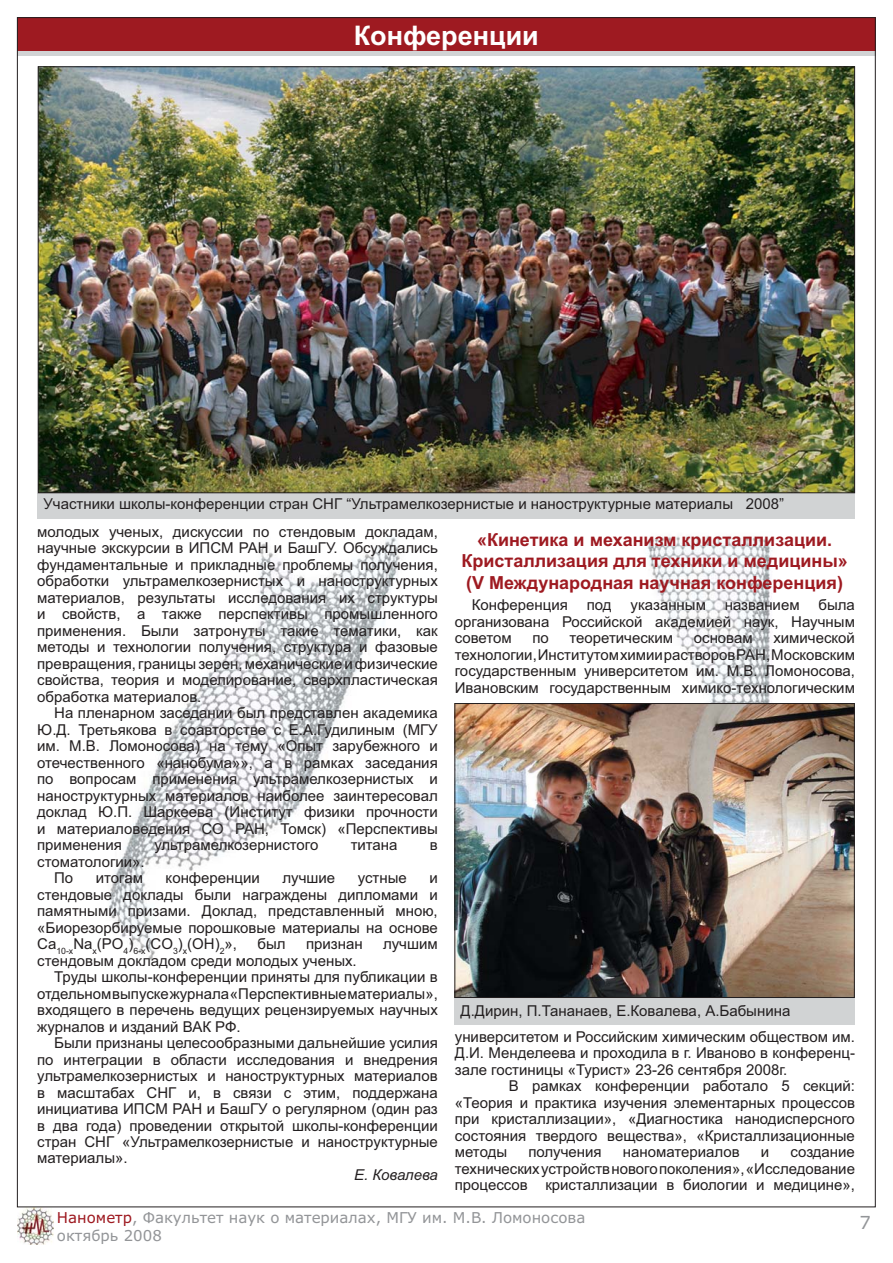
<style>
.page{position:relative;width:893px;height:1263px;background:#fff}
.page>*{position:absolute;margin:0;border:0;box-sizing:border-box;transform-origin:0 0}
.t1{font:700 27px "Arial";color:#fff}
.t2{font:700 18px/21.6px "Arial";color:#9e1a21;text-align:center}
.t3{font:18px "Verdana";color:#939598}
.t4{font:15px/16.5px "Arial";color:#231f20;text-align:justify}
.t5{font:15px/18px "Verdana";color:#939598}
.t6{font:italic 15px "Arial";color:#231f20}
.s1{color:#9e1a21}
</style>
<div class="page">
<img style="left:647px;top:536px;width:125px;height:167px">
<img style="left:109px;top:537px;width:291px;height:423px">
<div style="left:37px;top:493px;width:818px;height:26px;background:#d1d3d4"></div>
<div style="left:454px;top:996px;width:401px;height:29px;background:#d1d3d4"></div>
<img style="left:17px;top:1207px;width:37px;height:38px">
<div style="left:17px;top:17px;width:859px;height:34px;background:#9e1a21"></div>
<div style="left:17px;top:51px;width:859px;height:5px;background:#d1d3d4"></div>
<img style="left:40px;top:68px;width:813px;height:423px">
<img style="left:456px;top:705px;width:397px;height:291px">
<div style="left:454px;top:703px;width:401px;height:295px;border:1px solid #231f20"></div>
<h1 class="t1" style="left:354px;top:20px;width:187px">Конференции</h1>
<p class="t4" style="left:43px;top:497px;width:742px">Участники школы-конференции стран СНГ “Ультрамелкозернистые и наноструктурные материалы 2008”</p>
<p class="t4" style="left:37px;top:525px;width:402px">молодых ученых, дискуссии по стендовым докладам, научные экскурсии в ИПСМ РАН и БашГУ. Обсуждались фундаментальные и прикладные проблемы получения, обработки ультрамелкозернистых и наноструктурных материалов, результаты исследования их структуры и свойств, а также перспективы промышленного применения. Были затронуты такие тематики, как методы и технологии получения, структура и фазовые превращения, границы зерен, механические и физические свойства, теория и моделирование, сверхпластическая обработка материалов.</p>
<p class="t4" style="left:37px;top:706px;width:402px;text-indent:17px">На пленарном заседании был представлен академика Ю.Д. Третьякова в соавторстве с Е.А.Гудилиным (МГУ им. М.В. Ломоносова) на тему «Опыт зарубежного и отечественного «нанобума»», а в рамках заседания по вопросам применения ультрамелкозернистых и наноструктурных материалов наиболее заинтересовал доклад Ю.П. Шаркеева (Институт физики прочности и материаловедения СО РАН, Томск) «Перспективы применения</p>
<p class="t4" style="left:154px;top:838px;width:165px">ультрамелкозернистого</p>
<p class="t4" style="left:351px;top:838px;width:48px">титана</p>
<p class="t4" style="left:430px;top:838px;width:9px">в</p>
<p class="t4" style="left:54px;top:855px;width:92px;text-indent:-17px">стоматологии».<br>По</p>
<p class="t4" style="left:96px;top:871px;width:49px">итогам</p>
<p class="t4" style="left:166px;top:871px;width:96px">конференции</p>
<p class="t4" style="left:282px;top:871px;width:54px">лучшие</p>
<p class="t4" style="left:358px;top:871px;width:51px">устные</p>
<p class="t4" style="left:37px;top:871px;width:402px;text-indent:392px">и стендовые доклады были награждены дипломами и памятными призами. Доклад, представленный мною, «Биорезорбируемые порошковые материалы на основе Ca<sub>10-x</sub>Na<sub>x</sub>(PO<sub>4</sub>)<sub>6-x</sub>(СO<sub>3</sub>)<sub>x</sub>(OH)<sub>2</sub>»,</p>
<p class="t4" style="left:257px;top:937px;width:30px">был</p>
<p class="t4" style="left:306px;top:937px;width:58px">признан</p>
<p class="t4" style="left:383px;top:937px;width:56px">лучшим</p>
<p class="t4" style="left:37px;top:954px;width:321px">стендовым докладом среди молодых ученых.</p>
<p class="t4" style="left:54px;top:970px;width:385px">Труды школы-конференции приняты для публикации в</p>
<p class="t4" style="left:37px;top:987px;width:402px">отдельном выпуске журнала «Перспективные материалы»,</p>
<p class="t4" style="left:37px;top:1003px;width:402px">входящего в перечень ведущих рецензируемых научных</p>
<p class="t4" style="left:37px;top:1020px;width:205px">журналов и изданий ВАК РФ.</p>
<p class="t4" style="left:54px;top:1036px;width:385px">Были признаны целесообразными дальнейшие усилия</p>
<p class="t4" style="left:37px;top:1052px;width:402px">по интеграции в области исследования и внедрения</p>
<p class="t4" style="left:37px;top:1069px;width:402px">ультрамелкозернистых и наноструктурных материалов</p>
<p class="t4" style="left:37px;top:1085px;width:402px">в масштабах СНГ и, в связи с этим, поддержана</p>
<p class="t4" style="left:37px;top:1102px;width:402px">инициатива ИПСМ РАН и БашГУ о регулярном (один раз</p>
<p class="t4" style="left:37px;top:1118px;width:402px">в два года) проведении открытой школы-конференции</p>
<p class="t4" style="left:37px;top:1135px;width:402px">стран СНГ «Ультрамелкозернистые и наноструктурные</p>
<p class="t4" style="left:37px;top:1151px;width:92px">материалы».</p>
<p class="t6" style="left:354px;top:1166px;width:85px">Е. Ковалева</p>
<p class="t2" style="left:461px;top:529px;width:388px">«Кинетика и механизм кристаллизации.<br>Кристаллизация для техники и медицины» (V Международная научная конференция)</p>
<p class="t4" style="left:472px;top:598px;width:98px">Конференция</p>
<p class="t4" style="left:587px;top:598px;width:26px">под</p>
<p class="t4" style="left:630px;top:598px;width:77px">указанным</p>
<p class="t4" style="left:725px;top:598px;width:76px">названием</p>
<p class="t4" style="left:455px;top:598px;width:402px;text-indent:364px">была организована Российской академией наук, Научным советом</p>
<p class="t4" style="left:455px;top:631px;width:402px;text-indent:318px">химической технологии, Институтом химии растворов РАН, Московским государственным университетом им. М.В. Ломоносова, Ивановским государственным химико-технологическим</p>
<p class="t4" style="left:532px;top:631px;width:18px">по</p>
<p class="t4" style="left:569px;top:631px;width:105px">теоретическим</p>
<p class="t4" style="left:694px;top:631px;width:60px">основам</p>
<p class="t4" style="left:460px;top:1004px;width:331px">Д.Дирин, П.Тананаев, Е.Ковалева, А.Бабынина</p>
<p class="t4" style="left:455px;top:1030px;width:402px">университетом и Российским химическим обществом им.<br>Д.И. Менделеева и проходила в г. Иваново в конференц&shy;зале гостиницы «Турист» 23-26 сентября 2008г.</p>
<p class="t4" style="left:455px;top:1079px;width:402px;text-indent:54px">В рамках конференции работало 5 секций: «Теория и практика изучения элементарных процессов при кристаллизации», «Диагностика нанодисперсного состояния твердого вещества», «Кристаллизационные методы</p>
<p class="t4" style="left:455px;top:1145px;width:402px;text-indent:336px">создание технических устройств нового поколения», «Исследование процессов кристаллизации в биологии и медицине»,</p>
<p class="t4" style="left:528px;top:1145px;width:75px">получения</p>
<p class="t4" style="left:623px;top:1145px;width:118px">наноматериалов</p>
<p class="t4" style="left:761px;top:1145px;width:10px">и</p>
<p class="t5" style="left:57px;top:1209px;width:530px"><span class="s1">Нанометр</span>, Факультет наук о материалах, МГУ им. М.В. Ломоносова октябрь 2008</p>
<p class="t3" style="left:859px;top:1212px;width:13px">7</p>
</div>
